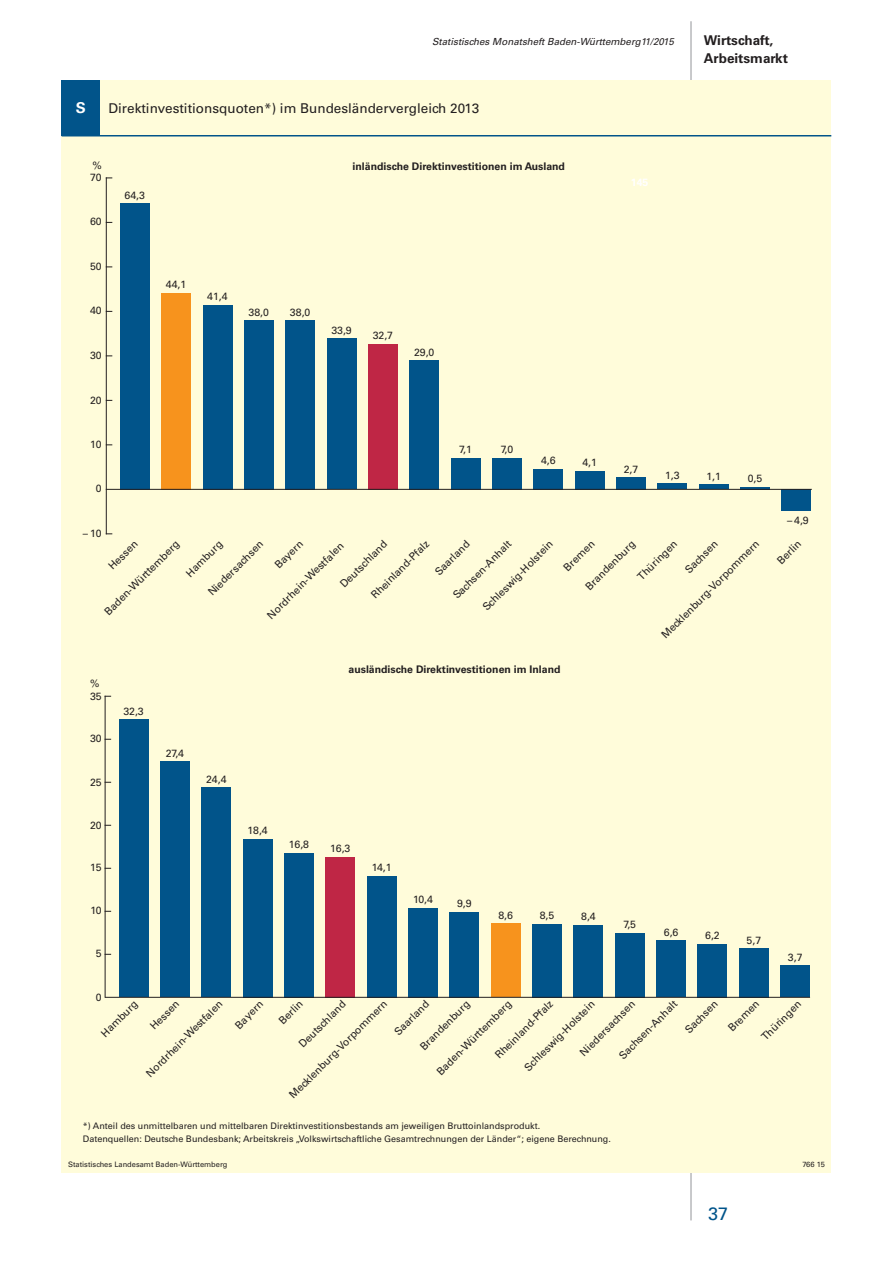
<style>
.page{position:relative;width:893px;height:1263px;background:#fff}
.page>*{position:absolute;margin:0;border:0;box-sizing:border-box;transform-origin:0 0}
.t1{font:18px "Univers";color:#01548a}
.t2{font:700 15px "Univers";color:#fff}
.t3{font:13.5px "Univers";color:#231f20}
.t4{font:700 13.5px/18px "Univers";color:#231f20}
.t5{font:10.5px/12.6px "Univers";color:#231f20}
.t6{font:700 10.5px "Univers";color:#231f20}
.t7{font:700 10.5px "Univers";color:#fff}
.t8{font:italic 9.75px "Univers";color:#231f20}
.t9{font:9px/13.5px "Univers";color:#231f20}
.t10{font:7.5px "Univers";color:#231f20}
</style>
<div class="page">
<hr style="left:691px;top:21px;width:1px;height:1199px;background:#939598">
<div style="left:62px;top:80px;width:769px;height:1093px;background:#fffcda"></div>
<div style="left:62px;top:80px;width:38px;height:56px;background:#01548a"></div>
<hr style="left:62px;top:135px;width:769px;height:1px;background:#01548a">
<div style="left:119px;top:719px;width:29px;height:278px;background:#01548a"></div>
<div style="left:160px;top:762px;width:30px;height:235px;background:#01548a"></div>
<div style="left:201px;top:787px;width:30px;height:210px;background:#01548a"></div>
<div style="left:243px;top:839px;width:30px;height:158px;background:#01548a"></div>
<div style="left:284px;top:853px;width:30px;height:144px;background:#01548a"></div>
<div style="left:325px;top:857px;width:30px;height:140px;background:#bf2645"></div>
<div style="left:367px;top:876px;width:30px;height:121px;background:#01548a"></div>
<div style="left:408px;top:908px;width:30px;height:89px;background:#01548a"></div>
<div style="left:449px;top:912px;width:30px;height:85px;background:#01548a"></div>
<div style="left:491px;top:923px;width:30px;height:74px;background:#f7931d"></div>
<div style="left:532px;top:924px;width:30px;height:73px;background:#01548a"></div>
<div style="left:573px;top:925px;width:30px;height:72px;background:#01548a"></div>
<div style="left:615px;top:933px;width:30px;height:64px;background:#01548a"></div>
<div style="left:656px;top:940px;width:30px;height:57px;background:#01548a"></div>
<div style="left:698px;top:944px;width:29px;height:53px;background:#01548a"></div>
<div style="left:739px;top:948px;width:30px;height:49px;background:#01548a"></div>
<div style="left:780px;top:965px;width:30px;height:32px;background:#01548a"></div>
<hr style="left:106px;top:178px;width:1px;height:356px;background:#231f20">
<div style="left:120px;top:203px;width:30px;height:286px;background:#01548a"></div>
<div style="left:161px;top:293px;width:30px;height:196px;background:#f7931d"></div>
<div style="left:203px;top:305px;width:29px;height:184px;background:#01548a"></div>
<div style="left:244px;top:320px;width:30px;height:169px;background:#01548a"></div>
<div style="left:285px;top:320px;width:30px;height:169px;background:#01548a"></div>
<div style="left:327px;top:338px;width:29px;height:151px;background:#01548a"></div>
<div style="left:368px;top:344px;width:30px;height:145px;background:#bf2645"></div>
<div style="left:409px;top:360px;width:30px;height:129px;background:#01548a"></div>
<div style="left:451px;top:458px;width:29px;height:31px;background:#01548a"></div>
<div style="left:492px;top:458px;width:30px;height:31px;background:#01548a"></div>
<div style="left:533px;top:469px;width:30px;height:20px;background:#01548a"></div>
<div style="left:575px;top:471px;width:30px;height:18px;background:#01548a"></div>
<div style="left:616px;top:477px;width:30px;height:12px;background:#01548a"></div>
<div style="left:657px;top:484px;width:30px;height:5px;background:#01548a"></div>
<div style="left:699px;top:484px;width:30px;height:5px;background:#01548a"></div>
<hr style="left:740px;top:487px;width:30px;height:2px;background:#01548a">
<div style="left:781px;top:489px;width:30px;height:22px;background:#01548a"></div>
<hr style="left:106px;top:489px;width:705px;height:1px;background:#231f20">
<hr style="left:105px;top:997px;width:705px;height:1px;background:#231f20">
<hr style="left:105px;top:696px;width:1px;height:301px;background:#231f20">
<h2 class="t2" style="left:76px;top:99px;width:12px">S</h2>
<p class="t8" style="left:432px;top:35px;width:243px">Statistisches Monatsheft Baden-Württemberg11/2015</p>
<p class="t4" style="left:704px;top:31px;width:86px">Wirtschaft,<br>Arbeitsmarkt</p>
<p class="t3" style="left:108px;top:101px;width:372px">Direktinvestitionsquoten*) im Bundesländervergleich 2013</p>
<p class="t5" style="left:92px;top:159px;width:11px">%</p>
<p class="t5" style="left:90px;top:171px;width:13px">70</p>
<p class="t5" style="left:90px;top:215px;width:13px">60</p>
<p class="t5" style="left:90px;top:260px;width:13px">50</p>
<p class="t5" style="left:90px;top:304px;width:13px">40</p>
<p class="t5" style="left:90px;top:349px;width:13px">30</p>
<p class="t5" style="left:90px;top:394px;width:13px">20</p>
<p class="t5" style="left:90px;top:438px;width:13px">10</p>
<p class="t5" style="left:96px;top:482px;width:7px">0</p>
<p class="t5" style="left:83px;top:527px;width:20px">–10</p>
<p class="t5" style="left:125px;top:189px;width:22px">64,3</p>
<p class="t6" style="left:353px;top:160px;width:214px">inländische Direktinvestitionen im Ausland</p>
<p class="t5" style="left:166px;top:278px;width:22px">44,1</p>
<p class="t5" style="left:207px;top:290px;width:22px">41,4</p>
<p class="t5" style="left:249px;top:306px;width:22px">38,0</p>
<p class="t5" style="left:290px;top:306px;width:22px">38,0</p>
<p class="t5" style="left:331px;top:324px;width:22px">33,9</p>
<p class="t5" style="left:373px;top:329px;width:22px">32,7</p>
<p class="t5" style="left:414px;top:346px;width:22px">29,0</p>
<p class="t5" style="left:459px;top:443px;width:14px">7,1</p>
<p class="t5" style="left:501px;top:443px;width:14px">7,0</p>
<p class="t5" style="left:541px;top:454px;width:16px">4,6</p>
<p class="t5" style="left:582px;top:456px;width:16px">4,1</p>
<p class="t7" style="left:631px;top:176px;width:19px">145</p>
<p class="t5" style="left:624px;top:463px;width:16px">2,7</p>
<p class="t5" style="left:665px;top:469px;width:16px">1,3</p>
<p class="t5" style="left:706px;top:470px;width:16px">1,1</p>
<p class="t5" style="left:748px;top:472px;width:16px">0,5</p>
<p class="t5" style="left:787px;top:514px;width:23px">– 4,9</p>
<p class="t5" style="left:432px;top:569px;width:46px;rotate:-45deg">Saarland</p>
<p class="t5" style="left:338px;top:581px;width:63px;rotate:-45deg">Deutschland</p>
<p class="t5" style="left:450px;top:592px;width:79px;rotate:-45deg">Sachsen-Anhalt</p>
<p class="t5" style="left:368px;top:592px;width:79px;rotate:-45deg">Rheinland-Pfalz</p>
<p class="t5" style="left:205px;top:589px;width:75px;rotate:-45deg">Niedersachsen</p>
<p class="t5" style="left:106px;top:563px;width:38px;rotate:-45deg">Hessen</p>
<p class="t5" style="left:272px;top:562px;width:37px;rotate:-45deg">Bayern</p>
<p class="t5" style="left:480px;top:604px;width:96px;rotate:-45deg">Schleswig-Holstein</p>
<p class="t5" style="left:102px;top:609px;width:102px;rotate:-45deg">Baden-Württemberg</p>
<p class="t5" style="left:183px;top:571px;width:48px;rotate:-45deg">Hamburg</p>
<p class="t5" style="left:265px;top:613px;width:105px;rotate:-45deg">Nordrhein-Westfalen</p>
<p class="t5" style="left:561px;top:565px;width:41px;rotate:-45deg">Bremen</p>
<p class="t5" style="left:635px;top:574px;width:53px;rotate:-45deg">Thüringen</p>
<p class="t5" style="left:659px;top:632px;width:135px;rotate:-45deg">Mecklenburg-Vorpommern</p>
<p class="t5" style="left:682px;top:567px;width:43px;rotate:-45deg">Sachsen</p>
<p class="t5" style="left:583px;top:584px;width:67px;rotate:-45deg">Brandenburg</p>
<p class="t5" style="left:90px;top:677px;width:13px">%<br>35</p>
<p class="t5" style="left:90px;top:732px;width:13px">30</p>
<p class="t5" style="left:90px;top:776px;width:13px">25</p>
<p class="t5" style="left:90px;top:818px;width:13px">20</p>
<p class="t5" style="left:90px;top:861px;width:13px">15</p>
<p class="t5" style="left:91px;top:904px;width:13px">10</p>
<p class="t5" style="left:96px;top:947px;width:7px">5</p>
<p class="t5" style="left:123px;top:705px;width:22px">32,3</p>
<p class="t6" style="left:348px;top:663px;width:214px">ausländische Direktinvestitionen im Inland</p>
<p class="t5" style="left:166px;top:747px;width:20px">27,4</p>
<p class="t5" style="left:206px;top:773px;width:22px">24,4</p>
<p class="t5" style="left:247px;top:824px;width:22px">18,4</p>
<p class="t5" style="left:289px;top:838px;width:22px">16,8</p>
<p class="t5" style="left:330px;top:842px;width:22px">16,3</p>
<p class="t5" style="left:372px;top:861px;width:22px">14,1</p>
<p class="t5" style="left:413px;top:893px;width:21px">10,4</p>
<p class="t5" style="left:457px;top:897px;width:16px">9,9</p>
<p class="t5" style="left:498px;top:909px;width:16px">8,6</p>
<p class="t5" style="left:540px;top:909px;width:16px">8,5</p>
<p class="t5" style="left:581px;top:910px;width:16px">8,4</p>
<p class="t5" style="left:623px;top:918px;width:14px">7,5</p>
<p class="t5" style="left:664px;top:926px;width:16px">6,6</p>
<p class="t5" style="left:705px;top:929px;width:16px">6,2</p>
<p class="t5" style="left:747px;top:933px;width:16px">5,7</p>
<p class="t5" style="left:774px;top:558px;width:31px;rotate:-45deg">Berlin</p>
<p class="t5" style="left:788px;top:951px;width:16px">3,7</p>
<p class="t5" style="left:96px;top:990px;width:7px">0</p>
<p class="t5" style="left:143px;top:1071px;width:105px;rotate:-45deg">Nordrhein-Westfalen</p>
<p class="t5" style="left:147px;top:1023px;width:38px;rotate:-45deg">Hessen</p>
<p class="t5" style="left:98px;top:1031px;width:48px;rotate:-45deg">Hamburg</p>
<p class="t5" style="left:232px;top:1022px;width:37px;rotate:-45deg">Bayern</p>
<p class="t5" style="left:392px;top:1029px;width:46px;rotate:-45deg">Saarland</p>
<p class="t5" style="left:296px;top:1041px;width:63px;rotate:-45deg">Deutschland</p>
<p class="t5" style="left:616px;top:1052px;width:79px;rotate:-45deg">Sachsen-Anhalt</p>
<p class="t5" style="left:492px;top:1052px;width:79px;rotate:-45deg">Rheinland-Pfalz</p>
<p class="t5" style="left:287px;top:1092px;width:135px;rotate:-45deg">Mecklenburg-Vorpommern</p>
<p class="t5" style="left:522px;top:1064px;width:96px;rotate:-45deg">Schleswig-Holstein</p>
<p class="t5" style="left:682px;top:1027px;width:43px;rotate:-45deg">Sachsen</p>
<p class="t5" style="left:725px;top:1025px;width:41px;rotate:-45deg">Bremen</p>
<p class="t5" style="left:276px;top:1018px;width:31px;rotate:-45deg">Berlin</p>
<p class="t5" style="left:759px;top:1034px;width:53px;rotate:-45deg">Thüringen</p>
<p class="t5" style="left:577px;top:1049px;width:75px;rotate:-45deg">Niedersachsen</p>
<p class="t5" style="left:417px;top:1044px;width:67px;rotate:-45deg">Brandenburg</p>
<p class="t5" style="left:434px;top:1069px;width:102px;rotate:-45deg">Baden-Württemberg</p>
<p class="t9" style="left:83px;top:1119px;width:530px">*) Anteil des unmittelbaren und mittelbaren Direktinvestitionsbestands am jeweiligen Bruttoinlandsprodukt.<br>Datenquellen: Deutsche Bundesbank; Arbeitskreis „Volkswirtschaftliche Gesamtrechnungen der Länder“; eigene Berechnung.</p>
<p class="t10" style="left:68px;top:1160px;width:161px">Statistisches Landesamt Baden-Württemberg</p>
<p class="t10" style="left:802px;top:1160px;width:24px">766 15</p>
<h1 class="t1" style="left:708px;top:1203px;width:22px">37</h1>
</div>
